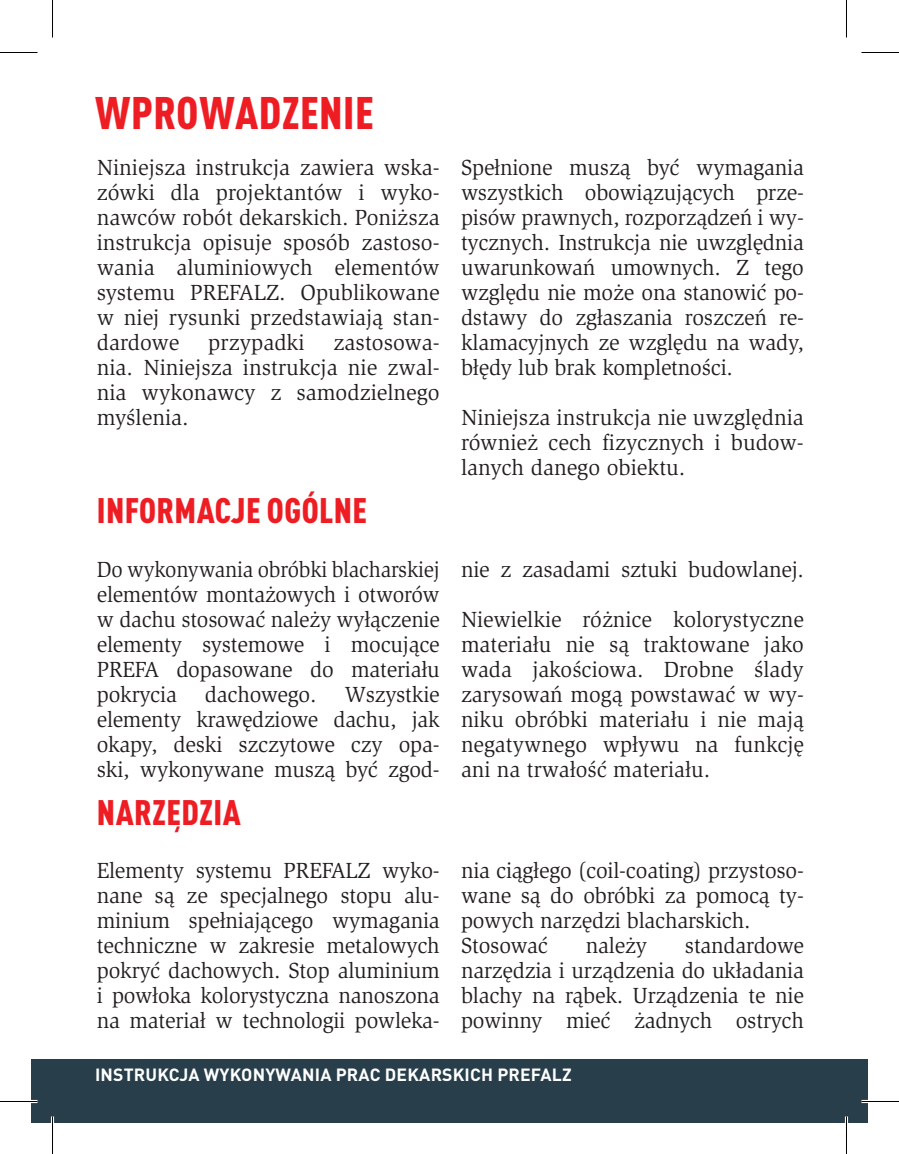
<style>
.page{position:relative;width:899px;height:1154px;background:#fff}
.page>*{position:absolute;margin:0;border:0;box-sizing:border-box;transform-origin:0 0}
.t1{font:900 condensed 45px "DIN Pro";letter-spacing:.01em;color:#ee1d23}
.t2{font:900 condensed 35px "DIN Pro";letter-spacing:.01em;color:#ee1d23}
.t3{font:22.5px/25px "ITC Slimbach LTCE";letter-spacing:-.01em;color:#231f20;text-align:justify}
.t4{font:22.5px/25px "ITC Slimbach LTCE";letter-spacing:-.01em;color:#231f20;text-align:justify;scale:.94 1}
.t5{font:700 17.5px "DIN Pro";letter-spacing:.01em;color:#fff}
</style>
<div class="page">
<div style="left:31px;top:1059px;width:836px;height:64px;background:#283e4b"></div>
<hr style="left:0;top:1100px;width:38px;height:3px;background:#fff">
<hr style="left:861px;top:1100px;width:38px;height:3px;background:#fff">
<hr style="left:51px;top:1116px;width:3px;height:38px;background:#fff">
<hr style="left:845px;top:1116px;width:3px;height:38px;background:#fff">
<hr style="left:0;top:52px;width:38px;height:1px;background:#000">
<hr style="left:861px;top:52px;width:38px;height:1px;background:#000">
<hr style="left:0;top:1101px;width:38px;height:1px;background:#000">
<hr style="left:861px;top:1101px;width:38px;height:1px;background:#000">
<hr style="left:52px;top:0;width:1px;height:38px;background:#000">
<hr style="left:52px;top:1116px;width:1px;height:38px;background:#000">
<hr style="left:846px;top:0;width:1px;height:38px;background:#000">
<hr style="left:846px;top:1116px;width:1px;height:38px;background:#000">
<h1 class="t1" style="left:95px;top:78px;width:280px">WPROWADZENIE</h1>
<p class="t3" style="left:97px;top:155px;width:344px">Niniejsza instrukcja zawiera wska&shy;zówki dla projektantów i wyko&shy;nawców robót dekarskich. Poniższa instrukcja opisuje sposób zastoso&shy;wania aluminiowych elementów systemu PREFALZ. Opublikowane w niej rysunki przedstawiają stan&shy;dardowe</p>
<p class="t3" style="left:208px;top:330px;width:98px">przypadki</p>
<p class="t3" style="left:97px;top:330px;width:344px;text-indent:237px">zastosowa&shy;nia. Niniejsza instrukcja nie zwal&shy;nia wykonawcy z samodzielnego myślenia.</p>
<h2 class="t2" style="left:97px;top:484px;width:271px">INFORMACJE OGÓLNE</h2>
<p class="t3" style="left:461px;top:155px;width:344px">Spełnione muszą być wymagania wszystkich obowiązujących prze&shy;pisów prawnych, rozporządzeń i wy&shy;tycznych. Instrukcja nie uwzględnia uwarunkowań umownych. Z tego względu nie może ona stanowić po&shy;dstawy do zgłaszania roszczeń re&shy;klamacyjnych ze względu na wady, błędy lub brak kompletności.</p>
<p class="t3" style="left:461px;top:405px;width:344px">Niniejsza instrukcja nie uwzględnia również cech fizycznych i budow&shy;lanych danego obiektu.</p>
<p class="t4" style="left:97px;top:557px;width:366px">Do wykonywania obróbki blacharskiej elementów montażowych i otworów w dachu stosować należy wyłączenie elementy systemowe i mocujące PREFA dopasowane do materiału pokrycia dachowego. Wszystkie elementy krawędziowe dachu, jak okapy, deski szczytowe czy opa&shy;ski, wykonywane muszą być zgod-</p>
<p class="t3" style="left:461px;top:557px;width:344px">nie z zasadami sztuki budowlanej.</p>
<p class="t3" style="left:461px;top:607px;width:344px">Niewielkie różnice kolorystyczne materiału nie są traktowane jako wada jakościowa. Drobne ślady zarysowań mogą powstawać w wy&shy;niku obróbki materiału i nie mają negatywnego wpływu na funkcję ani na trwałość materiału.</p>
<h2 class="t2" style="left:97px;top:785px;width:145px">NARZĘDZIA</h2>
<p class="t3" style="left:97px;top:858px;width:344px">Elementy systemu PREFALZ wyko&shy;nane są ze specjalnego stopu alu&shy;minium spełniającego wymagania techniczne w zakresie metalowych pokryć dachowych. Stop aluminium i powłoka kolorystyczna nanoszona na materiał w technologii powleka-</p>
<p class="t3" style="left:461px;top:858px;width:344px;text-align:left">nia ciągłego (coil-coating) przystoso&shy;wane są do obróbki za pomocą ty&shy;powych narzędzi blacharskich.<br>Stosować</p>
<p class="t3" style="left:461px;top:933px;width:344px;text-indent:224px">standardowe narzędzia i urządzenia do układania blachy na rąbek. Urządzenia te nie powinny mieć żadnych ostrych</p>
<p class="t3" style="left:586px;top:933px;width:63px">należy</p>
<p class="t5" style="left:95px;top:1060px;width:478px">INSTRUKCJA WYKONYWANIA PRAC DEKARSKICH PREFALZ</p>
</div>
